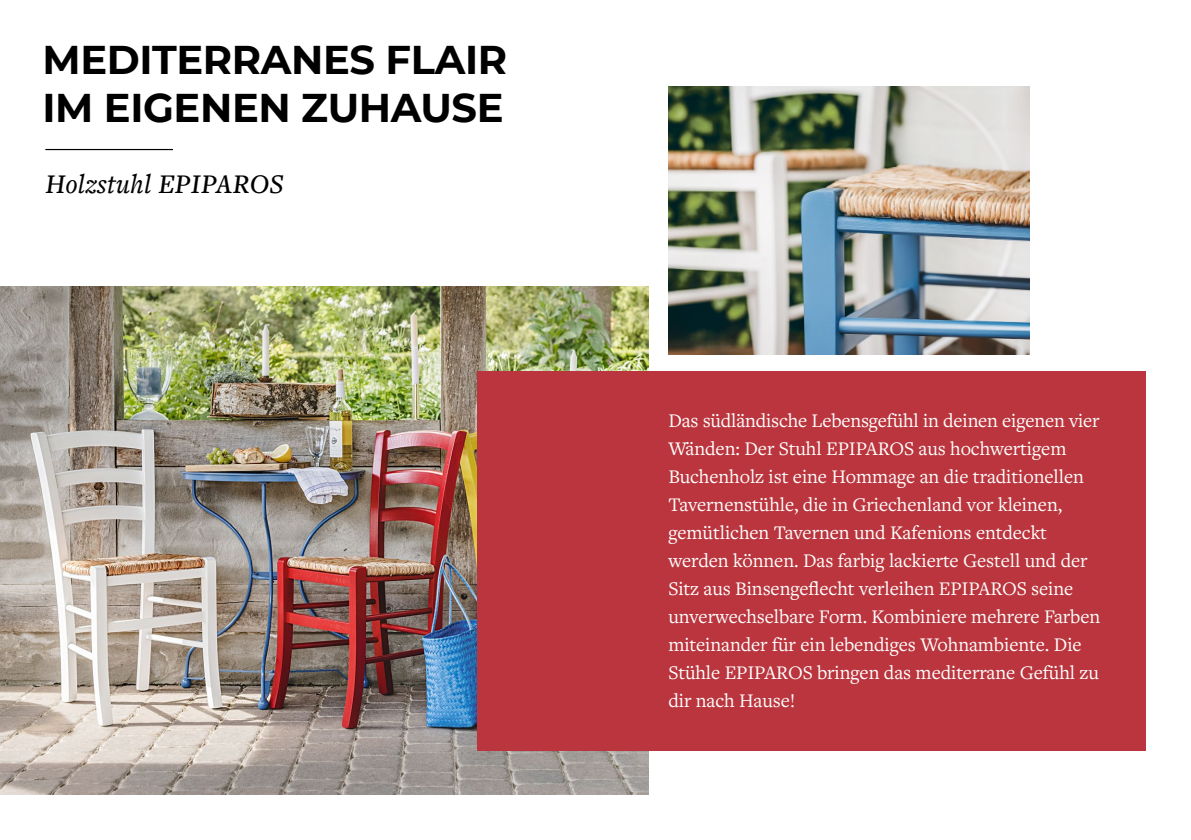
<style>
.page{position:relative;width:1191px;height:840px;background:#fff}
.page>*{position:absolute;margin:0;border:0;box-sizing:border-box;transform-origin:0 0}
.t1{font:700 40px/48px "Montserrat";letter-spacing:-.01em;color:#000}
.t2{font:italic 500 28px "Freight Text Pro";letter-spacing:.01em;color:#000}
.t3{font:20px/28px "Freight Text Pro";letter-spacing:-.005em;color:#fff}
</style>
<div class="page">
<img style="left:0;top:286px;width:649px;height:508px">
<div style="left:595px;top:371px;width:550px;height:378px;background:#ba353d"></div>
<img style="left:668px;top:86px;width:361px;height:269px">
<hr style="left:45px;top:149px;width:128px;height:1px;background:#000">
<div style="left:477px;top:371px;width:118px;height:378px;background:#ba353d"></div>
<h1 class="t1" style="left:43px;top:34px;width:466px">MEDITERRANES FLAIR<br>IM EIGENEN ZUHAUSE</h1>
<h2 class="t2" style="left:45px;top:165px;width:240px">Holzstuhl EPIPAROS</h2>
<p class="t3" style="left:668px;top:405px;width:433px">Das südländische Lebensgefühl in deinen eigenen vier Wänden: Der Stuhl EPIPAROS aus hochwertigem Buchenholz ist eine Hommage an die traditionellen Tavernenstühle, die in Griechenland vor kleinen, gemütlichen Tavernen und Kafenions entdeckt werden können. Das farbig lackierte Gestell und der Sitz aus Binsengeflecht verleihen EPIPAROS seine unverwechselbare Form. Kombiniere mehrere Farben miteinander für ein lebendiges Wohnambiente. Die Stühle EPIPAROS bringen das mediterrane Gefühl zu dir nach Hause!</p>
</div>
